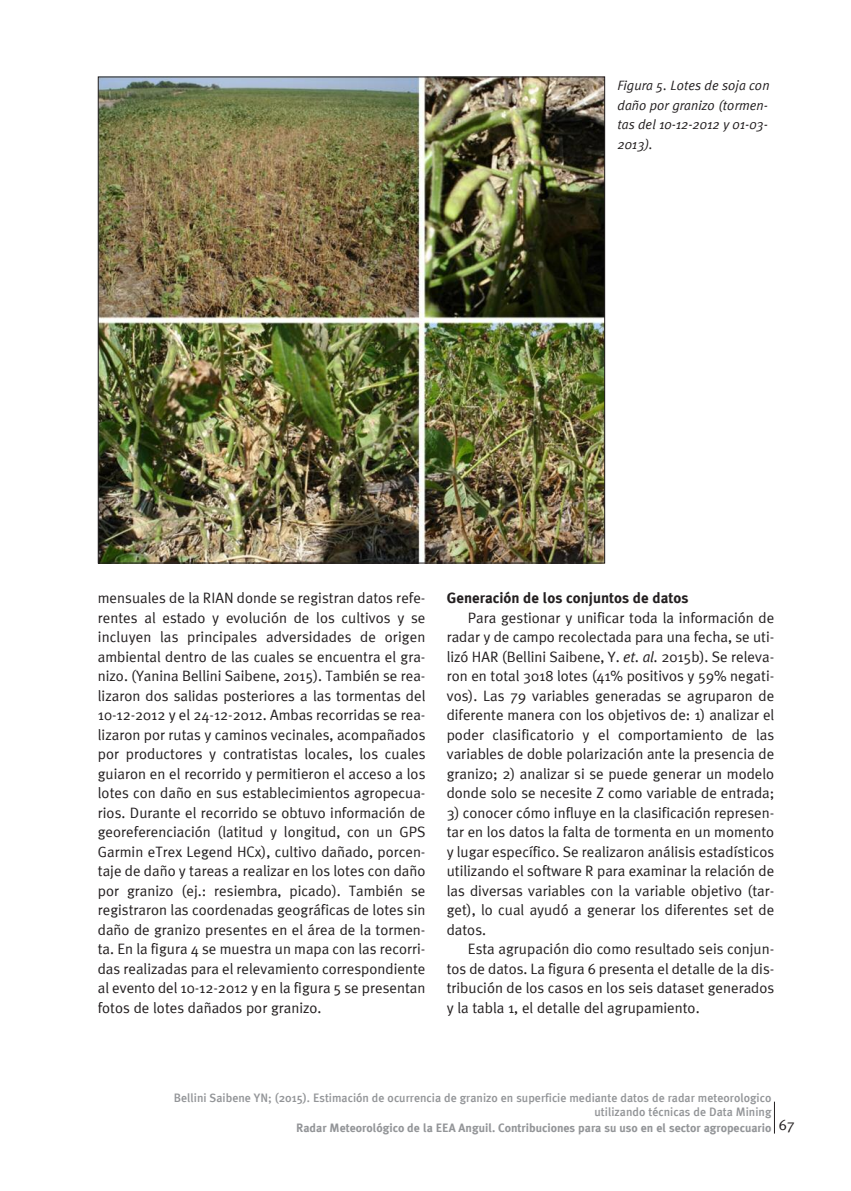
<style>
.page{position:relative;width:851px;height:1191px;background:#fff}
.page>*{position:absolute;margin:0;border:0;box-sizing:border-box;transform-origin:0 0}
.t1{font:15px/19.5px "Meta Plus Normal";color:#231f20;text-align:justify}
.t2{font:700 15px "Meta Plus";color:#231f20}
.t3{font:italic 13.5px/19.5px "Meta Plus Normal";color:#231f20}
.t4{font:500 12px/13.5px "Meta Plus";color:#939598;text-align:right}
.t5{font:700 12px "Meta Plus";color:#939598}
.s1{font-style:italic}
</style>
<div class="page">
<hr style="left:774px;top:1101px;width:1px;height:32px;background:#231f20">
<img style="left:100px;top:79px;width:503px;height:482px">
<p class="t3" style="left:617px;top:75px;width:154px">Figura 5. Lotes de soja con daño por granizo (tormen&shy;tas del 10-12-2012 y 01-03-<br>2013).</p>
<p class="t1" style="left:98px;top:587px;width:329px">mensuales de la RIAN donde se registran datos refe&shy;rentes al estado y evolución de los cultivos y se incluyen las principales adversidades de origen ambiental dentro de las cuales se encuentra el gra&shy;nizo. (Yanina Bellini Saibene, 2015). También se rea&shy;lizaron dos salidas posteriores a las tormentas del 10-12-2012 y el 24-12-2012. Ambas recorridas se rea&shy;lizaron por rutas y caminos vecinales, acompañados por productores y contratistas locales, los cuales guiaron en el recorrido y permitieron el acceso a los lotes con daño en sus establecimientos agropecua&shy;rios. Durante el recorrido se obtuvo información de georeferenciación (latitud y longitud, con un GPS Garmin eTrex Legend HCx), cultivo dañado, porcen&shy;taje de daño y tareas a realizar en los lotes con daño por granizo (ej.: resiembra, picado). También se registraron las coordenadas geográficas de lotes sin daño de granizo presentes en el área de la tormen&shy;ta. En la figura 4 se muestra un mapa con las recorri&shy;das realizadas para el relevamiento correspondiente al evento del 10-12-2012 y en la figura 5 se presentan fotos de lotes dañados por granizo.</p>
<p class="t2" style="left:446px;top:588px;width:243px">Generación de los conjuntos de datos</p>
<p class="t1" style="left:446px;top:607px;width:329px;text-indent:21px">Para gestionar y unificar toda la información de radar y de campo recolectada para una fecha, se uti&shy;lizó HAR (Bellini Saibene, Y. <span class="s1">et. al.</span> 2015b). Se releva&shy;ron en total 3018 lotes (41% positivos y 59% negati&shy;vos). Las 79 variables generadas se agruparon de diferente manera con los objetivos de: 1) analizar el poder clasificatorio y el comportamiento de las variables de doble polarización ante la presencia de granizo; 2) analizar si se puede generar un modelo donde solo se necesite Z como variable de entrada;</p>
<p class="t1" style="left:446px;top:802px;width:329px">3) conocer cómo influye en la clasificación represen&shy;tar en los datos la falta de tormenta en un momento y lugar específico. Se realizaron análisis estadísticos utilizando el software R para examinar la relación de las diversas variables con la variable objetivo (tar&shy;get), lo cual ayudó a generar los diferentes set de datos.</p>
<p class="t1" style="left:446px;top:938px;width:329px;text-indent:21px">Esta agrupación dio como resultado seis conjun&shy;tos de datos. La figura 6 presenta el detalle de la dis&shy;tribución de los casos en los seis dataset generados y la tabla 1, el detalle del agrupamiento.</p>
<p class="t4" style="left:174px;top:1090px;width:599px">Bellini Saibene YN; (2015). Estimación de ocurrencia de granizo en superficie mediante datos de radar meteorologico utilizando técnicas de Data Mining</p>
<p class="t5" style="left:296px;top:1120px;width:500px">Radar Meteorológico de la EEA Anguil. Contribuciones para su uso en el sector agropecuario <sup>67</sup></p>
</div>
